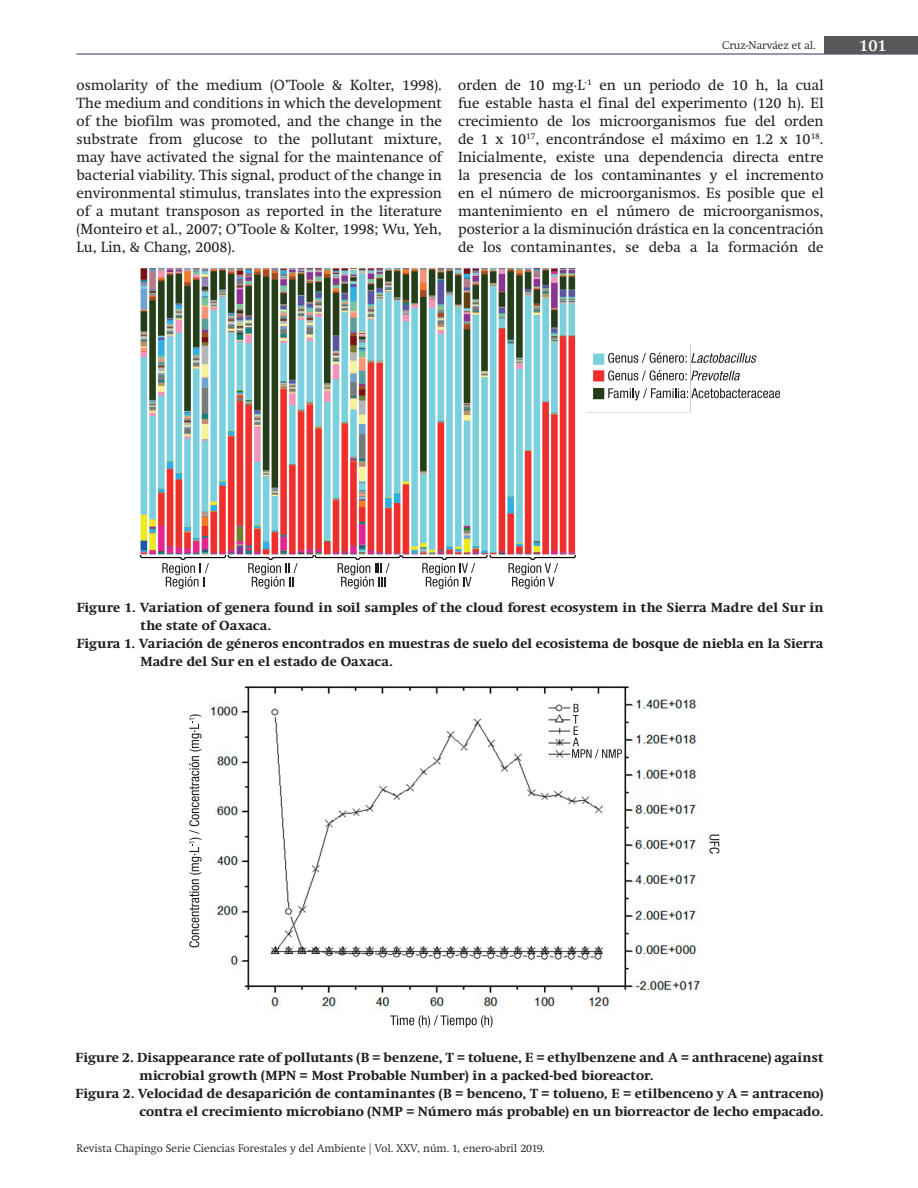
<style>
.page{position:relative;width:918px;height:1188px;background:#fff}
.page>*{position:absolute;margin:0;border:0;box-sizing:border-box;transform-origin:0 0}
.t1{font:600 16.5px "Swift Neue LT Pro";color:#fff}
.t2{font:15px/18px "Swift Neue LT Pro";color:#231f20;text-align:justify}
.pie_de_figura{font:700 13.5px/18px "Swift Neue LT Pro";letter-spacing:.005em;color:#231f20}
.t3{font:300 11.25px "Swift Neue LT Pro";color:#231f20}
.s1{font-size:12px}
</style>
<div class="page">
<hr style="left:77px;top:54px;width:841px;height:1px;background:#2c2c60">
<div style="left:824px;top:36px;width:94px;height:18px;background:#57585a"></div>
<img style="left:188px;top:686px;width:513px;height:325px">
<div style="left:175px;top:782px;width:21px;height:144px;background:#fff"></div>
<svg style="left:390px;top:1015px;width:103px;height:13px"></svg>
<svg style="left:189px;top:714px;width:13px;height:233px"></svg>
<div style="left:571px;top:701px;width:32px;height:65px;background:#fff"></div>
<hr style="left:548px;top:762px;width:29px;height:4px;background:#fff">
<svg style="left:572px;top:704px;width:50px;height:54px"></svg>
<svg style="left:709px;top:835px;width:10px;height:19px"></svg>
<img style="left:139px;top:268px;width:552px;height:292px">
<div style="left:610px;top:353px;width:79px;height:52px;background:#fff"></div>
<svg style="left:608px;top:353px;width:149px;height:10px"></svg>
<svg style="left:608px;top:370px;width:132px;height:11px"></svg>
<svg style="left:608px;top:388px;width:172px;height:12px"></svg>
<svg style="left:162px;top:563px;width:47px;height:26px"></svg>
<svg style="left:248px;top:563px;width:50px;height:26px"></svg>
<svg style="left:338px;top:563px;width:52px;height:26px"></svg>
<svg style="left:422px;top:563px;width:53px;height:26px"></svg>
<svg style="left:509px;top:563px;width:49px;height:26px"></svg>
<p class="t3" style="left:722px;top:39px;width:95px">Cruz-Narváez et al.</p>
<p class="t1" style="left:859px;top:35px;width:29px">101</p>
<p class="t2" style="left:77px;top:76px;width:367px">osmolarity of the medium (O’Toole &amp; Kolter, 1998).<br>The medium and conditions in which the development of the biofilm was promoted, and the change in the substrate from glucose to the pollutant mixture, may have activated the signal for the maintenance of bacterial viability. This signal, product of the change in environmental stimulus, translates into the expression of a mutant transposon as reported in the literature (Monteiro et al., 2007; O’Toole &amp; Kolter, 1998; Wu, Yeh, Lu, Lin, &amp; Chang, 2008).</p>
<p class="t2" style="left:458px;top:76px;width:367px">orden de 10 mg·L<sup>-1</sup> en un periodo de 10 h, la cual fue estable hasta el final del experimento (120 h). El crecimiento de los microorganismos fue del orden de 1 x 10<sup>17</sup>, encontrándose el máximo en 1.2 x 10<sup>18</sup>.<br>Inicialmente, existe una dependencia directa entre la presencia de los contaminantes y el incremento en el número de microorganismos. Es posible que el mantenimiento en el número de microorganismos, posterior a la disminución drástica en la concentración de los contaminantes, se deba a la formación de</p>
<p class="pie_de_figura" style="left:141px;top:598px;width:685px;text-indent:-64px">Figure 1. Variation of genera found in soil samples of the cloud forest ecosystem in the Sierra Madre del Sur in the state of Oaxaca.</p>
<p class="pie_de_figura" style="left:141px;top:634px;width:684px;text-indent:-64px">Figura 1. Variación de géneros encontrados en muestras de suelo del ecosistema de bosque de niebla en la Sierra<br>Madre del Sur en el estado de Oaxaca.</p>
<p class="pie_de_figura" style="left:139px;top:1048px;width:686px;text-indent:-64px">Figure 2. Disappearance rate of pollutants (B = benzene, T = toluene, E = ethylbenzene and A = anthracene) against microbial growth (MPN = Most Probable Number) in a packed-bed bioreactor.</p>
<p class="pie_de_figura" style="left:76px;top:1084px;width:749px;text-align:right">Figura 2. Velocidad de desaparición de contaminantes (B = benceno, T = tolueno, E = etilbenceno y A = antraceno) contra el crecimiento microbiano (NMP = Número más probable) en un biorreactor de lecho empacado.</p>
<p class="t3" style="left:77px;top:1142px;width:470px">Revista Chapingo Serie Ciencias Forestales y del Ambiente <span class="s1">|</span> Vol. XXV, núm. 1, enero-abril 2019.</p>
</div>
